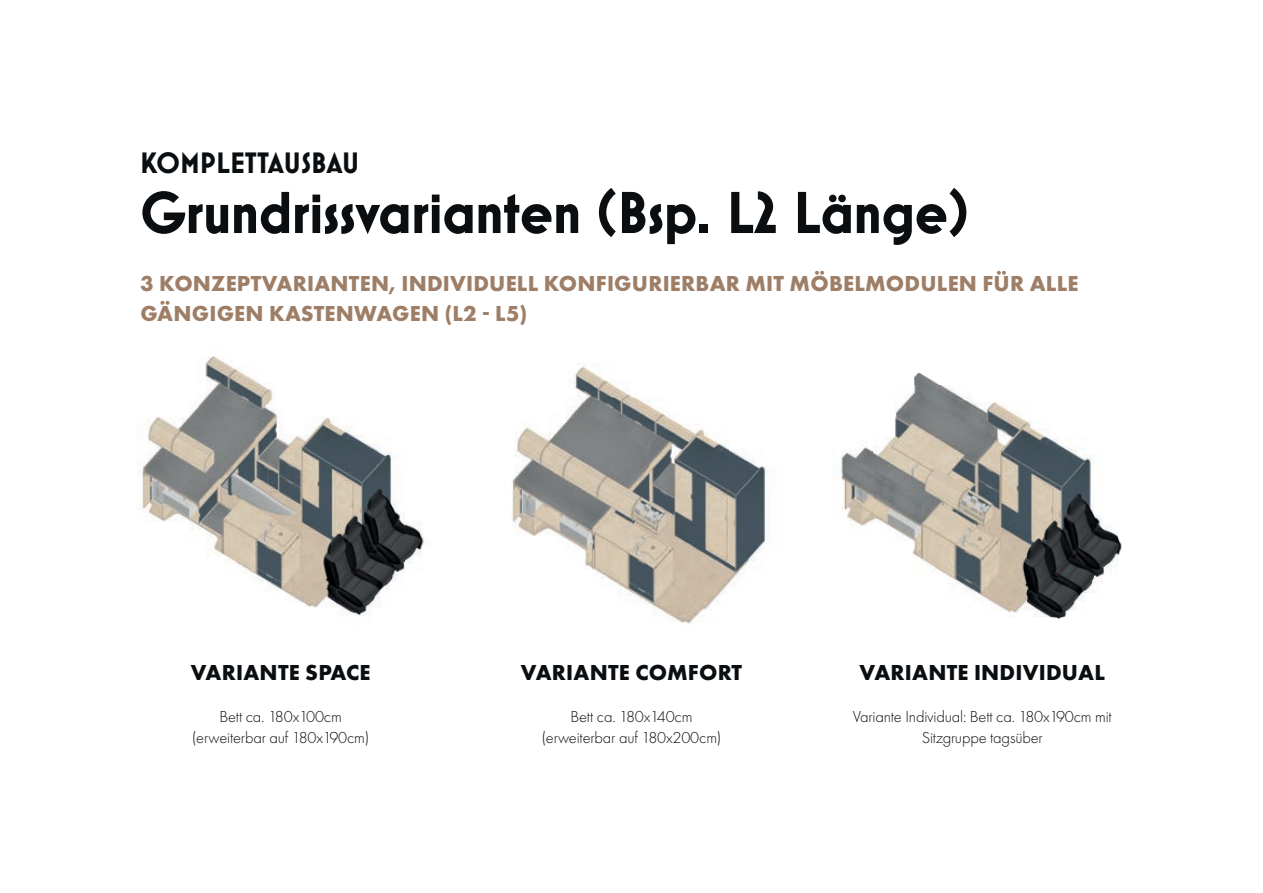
<style>
.page{position:relative;width:1263px;height:893px;background:#fff}
.page>*{position:absolute;margin:0;border:0;box-sizing:border-box;transform-origin:0 0}
.t1{font:700 60px "Mostra Nuova";color:#0b0e11}
.t2{font:700 30px "Mostra Nuova";color:#0b0e11}
.t3{font:700 22.5px/30px "Futura PT";letter-spacing:.01em;color:#9e7e66}
.t4{font:700 22.5px "Futura PT";letter-spacing:.01em;color:#0b0e11}
.t5{font:300 16.5px/21px "Futura PT";letter-spacing:-.01em;color:#0b0e11;text-align:center}
</style>
<div class="page">
<img style="left:570px;top:363px;width:65px;height:35px">
<img style="left:512px;top:398px;width:217px;height:226px">
<img style="left:914px;top:372px;width:26px;height:13px">
<img style="left:872px;top:385px;width:247px;height:232px">
<img style="left:729px;top:445px;width:143px;height:138px">
<img style="left:140px;top:356px;width:289px;height:260px">
<h2 class="t2" style="left:140px;top:145px;width:221px">KOMPLETTAUSBAU</h2>
<h1 class="t1" style="left:140px;top:178px;width:830px">Grundrissvarianten (Bsp. L2 Länge)</h1>
<h3 class="t3" style="left:140px;top:268px;width:940px">3 KONZEPTVARIANTEN, INDIVIDUELL KONFIGURIERBAR MIT MÖBELMODULEN FÜR ALLE<br>GÄNGIGEN KASTENWAGEN (L2 L5)</h3>
<h3 class="t4" style="left:191px;top:657px;width:181px">VARIANTE SPACE</h3>
<h3 class="t4" style="left:521px;top:657px;width:223px">VARIANTE COMFORT</h3>
<h3 class="t4" style="left:859px;top:657px;width:247px">VARIANTE INDIVIDUAL</h3>
<p class="t5" style="left:192px;top:706px;width:179px">Bett ca. 180x100cm (erweiterbar auf 180x190cm)</p>
<p class="t5" style="left:541px;top:706px;width:182px">Bett ca. 180x140cm (erweiterbar auf 180x200cm)</p>
<p class="t5" style="left:853px;top:706px;width:261px">Variante Individual: Bett ca. 180x190cm mit<br>Sitzgruppe tagsüber</p>
</div>
